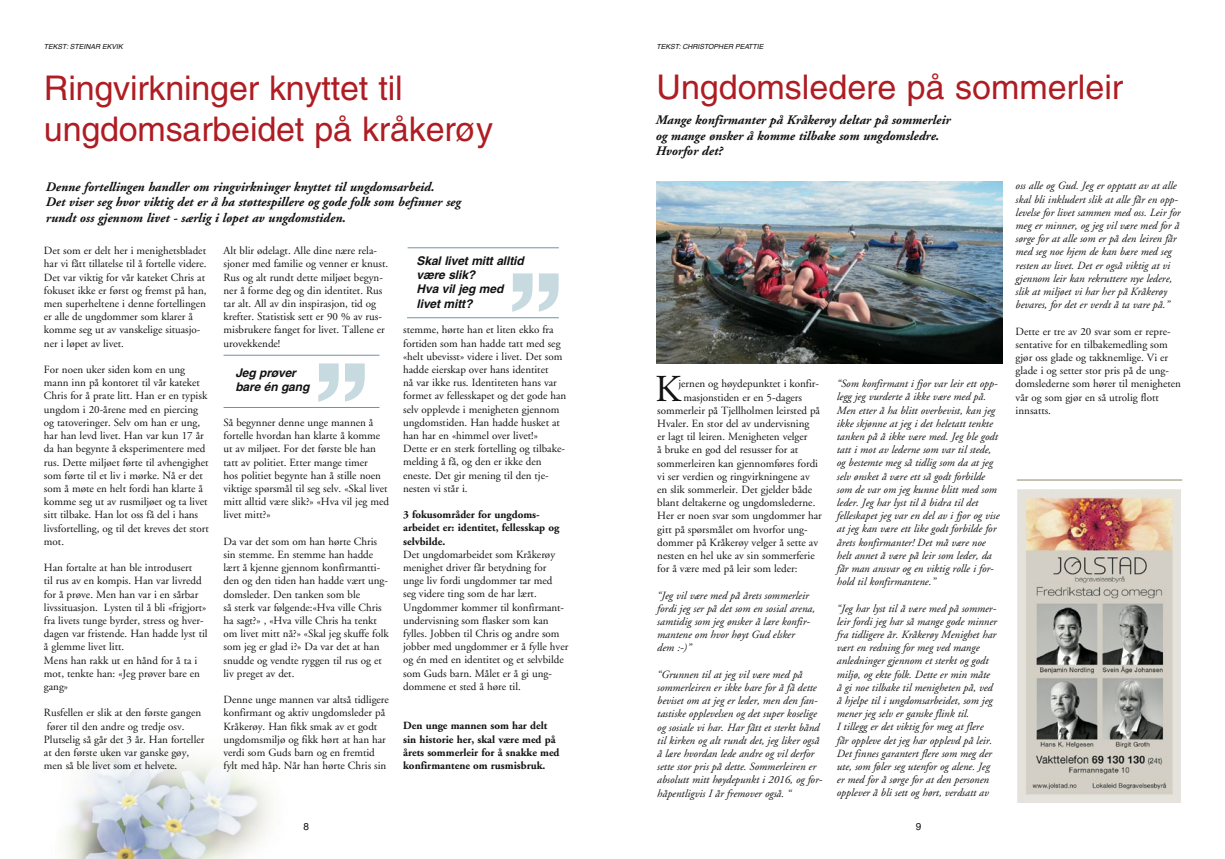
<style>
.page{position:relative;width:1225px;height:859px;background:#fff}
.page>*{position:absolute;margin:0;border:0;box-sizing:border-box;transform-origin:0 0}
.t1{font:120px "AG Book Stencil";color:#c6dadf;scale:1.08 1}
.t2{font:38px "Adobe Garamond";color:#121212}
.t3{font:34px/40.8px "Helvetica";letter-spacing:-.005em;color:#ae1d23}
.t4{font:italic 700 13px/15.6px "Adobe Garamond";color:#121212}
.t5{font:italic 700 12px/14.4px "Helvetica";letter-spacing:-.01em;color:#121212}
.t6{font:11px/13.2px "Adobe Garamond";color:#121212}
.t7{font:italic 11px/13.2px "Adobe Garamond";color:#121212}
.t8{font:700 11px/13.2px "Adobe Garamond";color:#121212}
.t9{font:10px "Helvetica";color:#121212}
.t10{font:italic 7px "Helvetica";color:#121212}
</style>
<div class="page">
<img style="left:63px;top:745px;width:208px;height:114px">
<img style="left:656px;top:181px;width:346px;height:183px">
<img style="left:1017px;top:490px;width:164px;height:312px">
<hr style="left:1016px;top:479px;width:166px;height:1px;background:#8c8a67">
<hr style="left:407px;top:247px;width:152px;height:1px;background:#6f92a3">
<hr style="left:407px;top:317px;width:152px;height:1px;background:#6f92a3">
<hr style="left:223px;top:407px;width:156px;height:1px;background:#6f92a3">
<hr style="left:223px;top:355px;width:156px;height:1px;background:#6f92a3">
<p class="t10" style="left:44px;top:43px;width:80px">TEKST: STEINAR EKVIK</p>
<h3 class="t3" style="left:44px;top:68px;width:451px">Ringvirkninger knyttet til ungdomsarbeidet på kråkerøy</h3>
<p class="t4" style="left:46px;top:179px;width:416px">Denne fortellingen handler om ringvirkninger knyttet til ungdomsarbeid.<br>Det viser seg hvor viktig det er å ha støttespillere og gode folk som befinner seg rundt oss gjennom livet - særlig i løpet av ungdomstiden.</p>
<p class="t6" style="left:44px;top:244px;width:164px">Det som er delt her i menighetsbladet har vi fått tillatelse til å fortelle videre.<br>Det var viktig for vår kateket Chris at fokuset ikke er først og fremst på han, men superheltene i denne fortellingen er alle de ungdommer som klarer å komme seg ut av vanskelige situasjo&shy;ner i løpet av livet.</p>
<p class="t6" style="left:44px;top:363px;width:166px">For noen uker siden kom en ung mann inn på kontoret til vår kateket Chris for å prate litt. Han er en typisk ungdom i 20-årene med en piercing og tatoveringer. Selv om han er ung, har han levd livet. Han var kun 17 år da han begynte å eksperimentere med rus. Dette miljøet førte til avhengighet som førte til et liv i mørke. Nå er det som å møte en helt fordi han klarte å komme seg ut av rusmiljøet og ta livet sitt tilbake. Han lot oss få del i hans livsfortelling, og til det kreves det stort mot.</p>
<p class="t6" style="left:44px;top:561px;width:165px">Han fortalte at han ble introdusert<br>til rus av en kompis. Han var livredd for å prøve. Men han var i en sårbar livssituasjon. Lysten til å bli «frigjort» fra livets tunge byrder, stress og hver&shy;dagen var fristende. Han hadde lyst til å glemme livet litt.<br>Mens han rakk ut en hånd for å ta i mot, tenkte han: «Jeg prøver bare en gang»</p>
<p class="t6" style="left:44px;top:706px;width:162px">Rusfellen er slik at den første gangen fører til den andre og tredje osv.<br>Plutselig så går det 3 år. Han forteller at den første uken var ganske gøy, men så ble livet som et helvete.</p>
<p class="t6" style="left:223px;top:244px;width:166px">Alt blir ødelagt. Alle dine nære rela&shy;sjoner med familie og venner er knust.<br>Rus og alt rundt dette miljøet begyn&shy;ner å forme deg og din identitet. Rus tar alt. All av din inspirasjon, tid og krefter. Statistisk sett er 90 % av rus&shy;misbrukere fanget for livet. Tallene er urovekkende!</p>
<p class="t5" style="left:235px;top:365px;width:76px">Jeg prøver bare én gang</p>
<h1 class="t1" style="left:371px;top:430px;width:56px;rotate:-180deg">“</h1>
<p class="t6" style="left:223px;top:416px;width:167px">Så begynner denne unge mannen å fortelle hvordan han klarte å komme ut av miljøet. For det første ble han tatt av politiet. Etter mange timer<br>hos politiet begynte han å stille noen viktige spørsmål til seg selv. «Skal livet mitt alltid være slik?» «Hva vil jeg med livet mitt?»</p>
<p class="t6" style="left:223px;top:535px;width:167px">Da var det som om han hørte Chris sin stemme. En stemme han hadde lært å kjenne gjennom konfirmantti&shy;den og den tiden han hadde vært ung&shy;domsleder. Den tanken som ble<br>så sterk var følgende:«Hva ville Chris ha sagt?» , «Hva ville Chris ha tenkt om livet mitt nå?» «Skal jeg skuffe folk som jeg er glad i?» Da var det at han snudde og vendte ryggen til rus og et liv preget av det.</p>
<p class="t6" style="left:223px;top:693px;width:167px">Denne unge mannen var altså tidligere konfirmant og aktiv ungdomsleder på Kråkerøy. Han fikk smak av et godt ungdomsmiljø og fikk hørt at han har verdi som Guds barn og en fremtid fylt med håp. Når han hørte Chris sin</p>
<p class="t5" style="left:416px;top:253px;width:109px">Skal livet mitt alltid være slik?<br>Hva vil jeg med</p>
<h1 class="t1" style="left:565px;top:340px;width:56px;rotate:-180deg">“</h1>
<p class="t5" style="left:416px;top:296px;width:57px">livet mitt?</p>
<p class="t6" style="left:403px;top:324px;width:165px">stemme, hørte han et liten ekko fra fortiden som han hadde tatt med seg «helt ubevisst» videre i livet. Det som hadde eierskap over hans identitet<br>nå var ikke rus. Identiteten hans var formet av fellesskapet og det gode han selv opplevde i menigheten gjennom ungdomstiden. Han hadde husket at han har en «himmel over livet!»<br>Dette er en sterk fortelling og tilbake&shy;melding å få, og den er ikke den eneste. Det gir mening til den tje&shy;nesten vi står i.</p>
<p class="t8" style="left:403px;top:508px;width:158px">3 fokusområder for ungdoms&shy;arbeidet er: identitet, fellesskap og selvbilde.</p>
<p class="t6" style="left:403px;top:548px;width:167px">Det ungdomarbeidet som Kråkerøy menighet driver får betydning for unge liv fordi ungdommer tar med<br>seg videre ting som de har lært.<br>Ungdommer kommer til konfirmant&shy;undervisning som flasker som kan fylles. Jobben til Chris og andre som jobber med ungdommer er å fylle hver og én med en identitet og et selvbilde som Guds barn. Målet er å gi ung&shy;dommene et sted å høre til.</p>
<p class="t8" style="left:403px;top:719px;width:158px">Den unge mannen som har delt sin historie her, skal være med på årets sommerleir for å snakke med konfirmantene om rusmisbruk.</p>
<p class="t9" style="left:303px;top:820px;width:7px">8</p>
<p class="t10" style="left:656px;top:43px;width:108px">TEKST: CHRISTOPHER PEATTIE</p>
<h3 class="t3" style="left:656px;top:66px;width:468px">Ungdomsledere på sommerleir</h3>
<p class="t4" style="left:656px;top:112px;width:296px">Mange konfirmanter på Kråkerøy deltar på sommerleir og mange ønsker å komme tilbake som ungdomsledre.<br>Hvorfor det?</p>
<h2 class="t2" style="left:655px;top:368px;width:27px">K</h2>
<p class="t6" style="left:678px;top:378px;width:142px">jernen og høydepunktet i konfir-</p>
<p class="t6" style="left:683px;top:391px;width:120px">masjonstiden er en 5-dagers</p>
<p class="t6" style="left:657px;top:404px;width:164px">sommerleir på Tjellholmen leirsted på</p>
<p class="t6" style="left:657px;top:417px;width:154px">Hvaler. En stor del av undervisning</p>
<p class="t6" style="left:657px;top:430px;width:152px">er lagt til leiren. Menigheten velger</p>
<p class="t6" style="left:657px;top:444px;width:143px">å bruke en god del resusser for at</p>
<p class="t6" style="left:657px;top:457px;width:162px">sommerleiren kan gjennomføres fordi</p>
<p class="t6" style="left:657px;top:470px;width:154px">vi ser verdien og ringvirkningene av</p>
<p class="t6" style="left:657px;top:483px;width:156px">en slik sommerleir. Det gjelder både</p>
<p class="t6" style="left:657px;top:496px;width:160px">blant deltakerne og ungdomslederne.</p>
<p class="t6" style="left:657px;top:510px;width:166px">Her er noen svar som ungdommer har</p>
<p class="t6" style="left:657px;top:523px;width:152px">gitt på spørsmålet om hvorfor ung-</p>
<p class="t6" style="left:657px;top:536px;width:162px">dommer på Kråkerøy velger å sette av</p>
<p class="t6" style="left:657px;top:549px;width:159px">nesten en hel uke av sin sommerferie</p>
<p class="t6" style="left:657px;top:562px;width:142px">for å være med på leir som leder:</p>
<p class="t7" style="left:657px;top:589px;width:159px">“Jeg vil være med på årets sommerleir fordi jeg ser på det som en sosial arena, samtidig som jeg ønsker å lære konfir&shy;mantene om hvor høyt Gud elsker<br>dem :-)”</p>
<p class="t7" style="left:657px;top:668px;width:167px">“Grunnen til at jeg vil være med på sommerleiren er ikke bare for å få dette beviset om at jeg er leder, men den fan&shy;tastiske opplevelsen og det super koselige og sosiale vi har. Har fått et sterkt bånd til kirken og alt rundt det, jeg liker også å lære hvordan lede andre og vil derfor sette stor pris på dette. Sommerleiren er absolutt mitt høydepunkt i 2016, og for&shy;håpentligvis I år fremover også. “</p>
<p class="t7" style="left:837px;top:377px;width:164px">“Som konfirmant i fjor var leir ett opp&shy;legg jeg vurderte å ikke være med på.<br>Men etter å ha blitt overbevist, kan jeg ikke skjønne at jeg i det heletatt tenkte tanken på å ikke være med. Jeg ble godt tatt i mot av lederne som var til stede, og bestemte meg så tidlig som da at jeg selv ønsket å være ett så godt forbilde som de var om jeg kunne blitt med som leder. Jeg har lyst til å bidra til det felleskapet jeg var en del av i fjor og vise at jeg kan være ett like godt forbilde for årets konfirmanter! Det må være noe helt annet å være på leir som leder, da får man ansvar og en viktig rolle i for&shy;hold til konfirmantene.”</p>
<p class="t7" style="left:837px;top:602px;width:162px">“Jeg har lyst til å være med på sommer&shy;leir fordi jeg har så mange gode minner fra tidligere år. Kråkerøy Menighet har vært en redning for meg ved mange anledninger gjennom et sterkt og godt miljø, og ekte folk. Dette er min måte å gi noe tilbake til menigheten på, ved å hjelpe til i ungdomsarbeidet, som jeg mener jeg selv er ganske flink til.<br>I tillegg er det viktig for meg at flere får oppleve det jeg har opplevd på leir.<br>Det finnes garantert flere som meg der ute, som føler seg utenfor og alene. Jeg er med for å sørge for at den personen opplever å bli sett og hørt, verdsatt av</p>
<p class="t9" style="left:916px;top:820px;width:7px">9</p>
<p class="t7" style="left:1015px;top:180px;width:166px">oss alle og Gud. Jeg er opptatt av at alle skal bli inkludert slik at alle får en opp&shy;levelse for livet sammen med oss. Leir for meg er minner, og jeg vil være med for å sørge for at alle som er på den leiren får med seg noe hjem de kan bære med seg resten av livet. Det er også viktig at vi gjennom leir kan rekruttere nye ledere, slik at miljøet vi har her på Kråkerøy bevares, for det er verdt å ta vare på.”</p>
<p class="t6" style="left:1015px;top:325px;width:167px">Dette er tre av 20 svar som er repre&shy;sentative for en tilbakemedling som gjør oss glade og takknemlige. Vi er glade i og setter stor pris på de ung&shy;domslederne som hører til menigheten vår og som gjør en så utrolig flott innsatts.</p>
</div>
